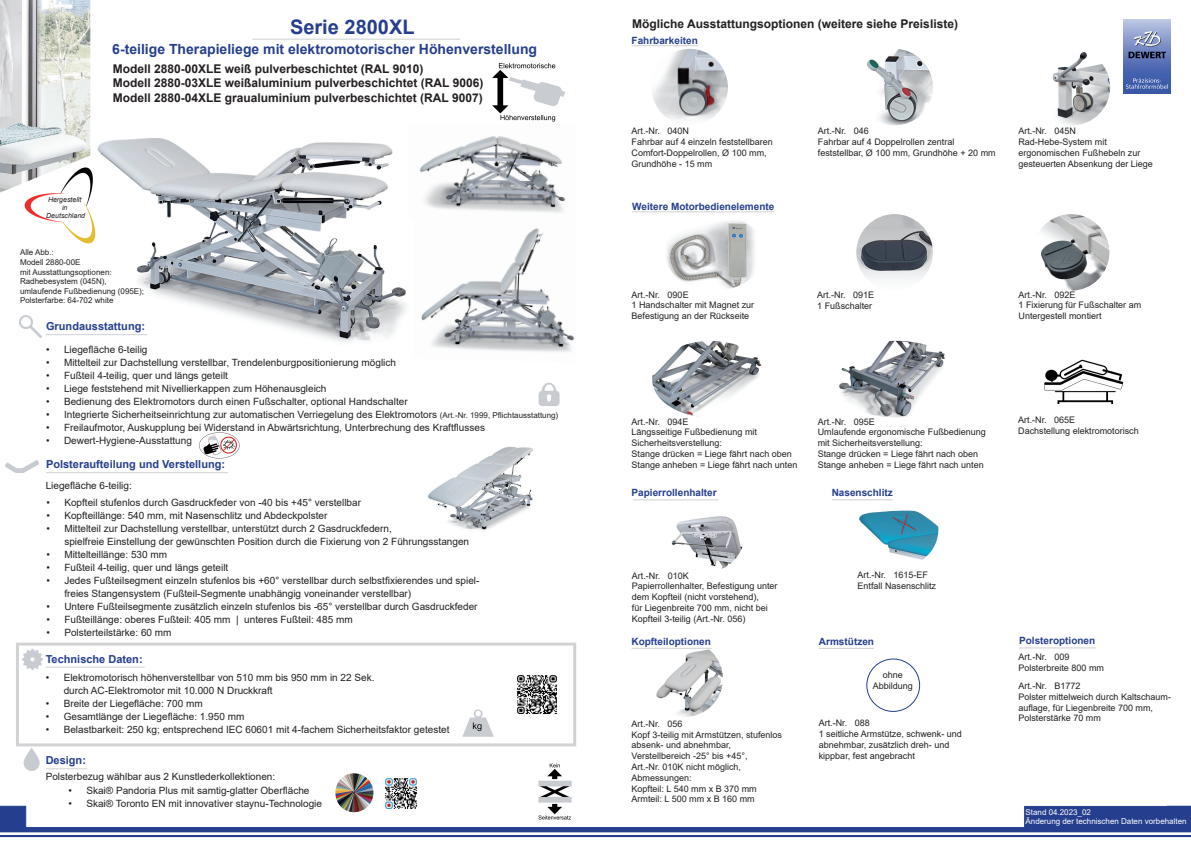
<style>
.page{position:relative;width:1191px;height:842px;background:#fff}
.page>*{position:absolute;margin:0;border:0;box-sizing:border-box;transform-origin:0 0}
.t1{font:700 20px "Arial";color:#253f8e}
.t2{font:700 14px "Arial";color:#253f8e}
.t3{font:700 12px/14.4px "Arial";color:#231f20}
.t4{font:700 11px "Arial";color:#253f8e}
.t5{font:10px/13px "Arial";color:#231f20}
.t6{font:700 10px "Arial";color:#253f8e}
.t7{font:9px/10.8px "Arial";color:#231f20}
.t8{font:8px/9.6px "Arial";color:#231f20}
.t9{font:8px/9.6px "Arial";color:#fff}
.t10{font:italic 7px/8.4px "Arial";color:#231f20;text-align:center}
.s1{font-size:8px}
</style>
<div class="page">
<svg style="left:0;top:806px;width:26px;height:21px"></svg>
<div style="left:0;top:827px;width:1191px;height:5px;background:#253f8e"></div>
<hr style="left:0;top:835px;width:1191px;height:2px;background:#253f8e">
<div style="left:1024px;top:806px;width:167px;height:21px;background:#253f8e"></div>
<img style="left:646px;top:640px;width:77px;height:77px;border-radius:38px">
<img style="left:90px;top:101px;width:316px;height:241px">
<img style="left:421px;top:228px;width:154px;height:124px">
<img style="left:668px;top:496px;width:76px;height:76px;border-radius:38px">
<hr style="left:631px;top:45px;width:67px;height:1px;background:#d0d1d3">
<img style="left:856px;top:214px;width:76px;height:77px;border-radius:38px">
<img style="left:1032px;top:214px;width:77px;height:77px;border-radius:38px">
<img style="left:667px;top:221px;width:87px;height:68px">
<hr style="left:632px;top:211px;width:142px;height:1px;background:#d0d1d3">
<hr style="left:633px;top:499px;width:85px;height:1px;background:#d0d1d3">
<img style="left:1123px;top:20px;width:47px;height:74px">
<img style="left:22px;top:648px;width:21px;height:22px">
<img style="left:199px;top:432px;width:40px;height:27px">
<img style="left:20px;top:316px;width:21px;height:21px">
<img style="left:5px;top:460px;width:34px;height:13px">
<img style="left:20px;top:746px;width:23px;height:25px">
<hr style="left:46px;top:334px;width:101px;height:1px;background:#d0d1d3">
<hr style="left:46px;top:472px;width:182px;height:1px;background:#d0d1d3">
<hr style="left:46px;top:667px;width:99px;height:1px;background:#d0d1d3">
<hr style="left:46px;top:768px;width:41px;height:1px;background:#d0d1d3">
<hr style="left:252px;top:39px;width:208px;height:1px;background:#d0d1d3">
<img style="left:538px;top:382px;width:22px;height:24px">
<img style="left:492px;top:63px;width:73px;height:59px">
<img style="left:24px;top:152px;width:72px;height:96px">
<img style="left:538px;top:763px;width:34px;height:57px">
<div style="left:16px;top:643px;width:560px;height:103px;border:3px solid #d1d2d4"></div>
<img style="left:335px;top:773px;width:38px;height:39px">
<img style="left:652px;top:341px;width:110px;height:76px">
<img style="left:839px;top:341px;width:106px;height:76px">
<img style="left:462px;top:709px;width:32px;height:28px">
<img style="left:428px;top:447px;width:105px;height:84px">
<img style="left:419px;top:136px;width:147px;height:77px">
<hr style="left:631px;top:648px;width:81px;height:1px;background:#d0d1d3">
<img style="left:856px;top:49px;width:77px;height:76px;border-radius:38px">
<img style="left:1033px;top:49px;width:77px;height:76px;border-radius:38px">
<img style="left:651px;top:49px;width:77px;height:76px;border-radius:38px">
<img style="left:856px;top:499px;width:82px;height:61px">
<hr style="left:831px;top:499px;width:61px;height:1px;background:#d0d1d3">
<svg style="left:891px;top:513px;width:26px;height:22px"></svg>
<img style="left:1044px;top:359px;width:79px;height:45px">
<hr style="left:1019px;top:647px;width:76px;height:1px;background:#d0d1d3">
<img style="left:0;top:0;width:90px;height:193px">
<hr style="left:819px;top:648px;width:55px;height:1px;background:#d0d1d3">
<div style="left:866px;top:658px;width:54px;height:54px;border:1px solid #253f8e;border-radius:50%"></div>
<img style="left:385px;top:778px;width:32px;height:31px">
<img style="left:517px;top:675px;width:40px;height:39px">
<h1 class="t1" style="left:290px;top:13px;width:126px">Serie 2800XL</h1>
<h2 class="t2" style="left:112px;top:39px;width:426px">6-teilige Therapieliege mit elektromotorischer Höhenverstellung</h2>
<p class="t3" style="left:113px;top:62px;width:372px">Modell 2880-00XLE weiß pulverbeschichtet (RAL 9010)<br>Modell 2880-03XLE weißaluminium pulverbeschichtet (RAL 9006)<br>Modell 2880-04XLE graualuminium pulverbeschichtet (RAL 9007)</p>
<p class="t10" style="left:46px;top:195px;width:40px">Hergestellt in<br>Deutschland</p>
<p class="t8" style="left:20px;top:248px;width:126px">Alle Abb.:<br>Modell 2880-00E<br>mit Ausstattungsoptionen:<br>Radhebesystem (045N), umlaufende Fußbedienung (095E);<br>Polsterfarbe: 64-702 white</p>
<p class="t4" style="left:46px;top:319px;width:101px">Grundausstattung:</p>
<p class="t5" style="left:46px;top:343px;width:103px">• Liegefläche 6-teilig</p>
<p class="t5" style="left:46px;top:356px;width:351px">• Mittelteil zur Dachstellung verstellbar, Trendelenburgpositionierung möglich</p>
<p class="t5" style="left:46px;top:369px;width:183px">• Fußteil 4-teilig, quer und längs geteilt</p>
<p class="t5" style="left:46px;top:382px;width:282px">• Liege feststehend mit Nivellierkappen zum Höhenausgleich</p>
<p class="t5" style="left:46px;top:395px;width:363px">• Bedienung des Elektromotors durch einen Fußschalter, optional Handschalter</p>
<p class="t5" style="left:46px;top:408px;width:514px">• Integrierte Sicherheitseinrichtung zur automatischen Verriegelung des Elektromotors <span class="s1">(Art.-Nr. 1999, Pflichtausstattung)</span></p>
<p class="t5" style="left:46px;top:421px;width:440px">• Freilaufmotor, Auskupplung bei Widerstand in Abwärtsrichtung, Unterbrechung des Kraftflusses</p>
<p class="t5" style="left:46px;top:434px;width:147px">• Dewert-Hygiene-Ausstattung</p>
<p class="t4" style="left:46px;top:457px;width:181px">Polsteraufteilung und Verstellung:</p>
<p class="t5" style="left:46px;top:479px;width:88px">Liegefläche 6-teilig:</p>
<p class="t5" style="left:46px;top:496px;width:316px">• Kopfteil stufenlos durch Gasdruckfeder von -40 bis +45° verstellbar</p>
<p class="t5" style="left:46px;top:509px;width:282px">• Kopfteillänge: 540 mm, mit Nasenschlitz und Abdeckpolster</p>
<p class="t5" style="left:64px;top:522px;width:406px;text-indent:-18px">• Mittelteil zur Dachstellung verstellbar, unterstützt durch 2 Gasdruckfedern,<br>spielfreie Einstellung der gewünschten Position durch die Fixierung von 2 Führungsstangen</p>
<p class="t5" style="left:46px;top:548px;width:122px">• Mittelteillänge: 530 mm</p>
<p class="t5" style="left:46px;top:561px;width:183px">• Fußteil 4-teilig, quer und längs geteilt</p>
<p class="t5" style="left:64px;top:574px;width:417px;text-indent:-18px">• Jedes Fußteilsegment einzeln stufenlos bis +60° verstellbar durch selbstfixierendes und spiel&shy;freies Stangensystem (Fußteil-Segmente unabhängig voneinander verstellbar)</p>
<p class="t5" style="left:46px;top:600px;width:433px">• Untere Fußteilsegmente zusätzlich einzeln stufenlos bis -65° verstellbar durch Gasdruckfeder</p>
<p class="t5" style="left:46px;top:613px;width:308px">• Fußteillänge: oberes Fußteil: 405 mm | unteres Fußteil: 485 mm</p>
<p class="t5" style="left:46px;top:626px;width:127px">• Polsterteilstärke: 60 mm</p>
<p class="t4" style="left:46px;top:651px;width:98px">Technische Daten:</p>
<p class="t5" style="left:64px;top:671px;width:314px;text-indent:-18px">• Elektromotorisch höhenverstellbar von 510 mm bis 950 mm in 22 Sek.   durch AC-Elektromotor mit 10.000 N Druckkraft  </p>
<p class="t5" style="left:46px;top:697px;width:160px">• Breite der Liegefläche: 700 mm  </p>
<p class="t5" style="left:46px;top:710px;width:202px">• Gesamtlänge der Liegefläche: 1.950 mm  </p>
<p class="t5" style="left:46px;top:723px;width:405px">• Belastbarkeit: 250 kg; entsprechend IEC 60601 mit 4-fachem Sicherheitsfaktor getestet</p>
<p class="t4" style="left:46px;top:752px;width:42px">Design:</p>
<p class="t5" style="left:46px;top:770px;width:231px">Polsterbezug wählbar aus 2 Kunstlederkollektionen:</p>
<p class="t5" style="left:68px;top:783px;width:242px">• Skai® Pandoria Plus mit samtig-glatter Oberfläche</p>
<p class="t5" style="left:68px;top:796px;width:255px">• Skai® Toronto EN mit innovativer staynu-Technologie</p>
<p class="t3" style="left:632px;top:17px;width:327px">Mögliche Ausstattungsoptionen (weitere siehe Preisliste)</p>
<p class="t6" style="left:631px;top:33px;width:68px">Fahrbarkeiten</p>
<p class="t7" style="left:631px;top:126px;width:143px">Art.-Nr. 040N<br>Fahrbar auf 4 einzeln feststellbaren<br>Comfort-Doppelrollen, Ø 100 mm,<br>Grundhöhe - 15 mm</p>
<p class="t6" style="left:632px;top:199px;width:144px">Weitere Motorbedienelemente</p>
<p class="t7" style="left:818px;top:126px;width:179px">Art.-Nr. 046<br>Fahrbar auf 4 Doppelrollen zentral feststellbar, Ø 100 mm, Grundhöhe + 20 mm</p>
<p class="t7" style="left:1018px;top:126px;width:136px">Art.-Nr. 045N  <br>Rad-Hebe-System mit ergonomischen Fußhebeln zur gesteuerten Absenkung der Liege</p>
<p class="t7" style="left:631px;top:289px;width:124px">Art.-Nr. 090E  <br>1 Handschalter mit Magnet zur<br>Befestigung an der Rückseite</p>
<p class="t7" style="left:1018px;top:289px;width:124px">Art.-Nr. 092E  <br>1 Fixierung für Fußschalter am<br>Untergestell montiert</p>
<p class="t7" style="left:817px;top:289px;width:66px">Art.-Nr. 091E  <br>1 Fußschalter</p>
<p class="t7" style="left:631px;top:416px;width:167px">Art.-Nr. 094E  <br>Längsseitige Fußbedienung mit<br>Sicherheitsverstellung:<br>Stange drücken = Liege fährt nach oben<br>Stange anheben = Liege fährt nach unten</p>
<p class="t7" style="left:817px;top:416px;width:170px">Art.-Nr. 095E  <br>Umlaufende ergonomische Fußbedienung mit Sicherheitsverstellung:<br>Stange drücken = Liege fährt nach oben<br>Stange anheben = Liege fährt nach unten</p>
<p class="t6" style="left:631px;top:485px;width:87px">Papierrollenhalter</p>
<p class="t6" style="left:831px;top:486px;width:63px">Nasenschlitz</p>
<p class="t7" style="left:632px;top:570px;width:147px">Art.-Nr. 010K<br>Papierrollenhalter, Befestigung unter dem Kopfteil (nicht vorstehend),<br>für Liegenbreite 700 mm, nicht bei<br>Kopfteil 3-teilig (Art.-Nr. 056)</p>
<p class="t7" style="left:857px;top:570px;width:80px">Art.-Nr. 1615-EF<br>Entfall Nasenschlitz</p>
<p class="t6" style="left:631px;top:634px;width:81px">Kopfteiloptionen</p>
<p class="t6" style="left:819px;top:634px;width:56px">Armstützen</p>
<p class="t7" style="left:872px;top:669px;width:42px;text-align:center">ohne<br>Abbildung</p>
<p class="t7" style="left:631px;top:718px;width:152px">Art.-Nr. 056  <br>Kopf 3-teilig mit Armstützen, stufenlos absenk- und abnehmbar,<br>Verstellbereich -25° bis +45°,<br>Art.-Nr. 010K nicht möglich,<br>Abmessungen:<br>Kopfteil: L 540 mm x B 370 mm<br>Armteil: L 500 mm x B 160 mm</p>
<p class="t7" style="left:819px;top:717px;width:145px">Art.-Nr. 088  <br>1 seitliche Armstütze, schwenk- und abnehmbar, zusätzlich dreh- und kippbar, fest angebracht</p>
<p class="t7" style="left:1018px;top:415px;width:122px">Art.-Nr. 065E  <br>Dachstellung elektromotorisch</p>
<p class="t6" style="left:1019px;top:634px;width:78px">Polsteroptionen</p>
<p class="t7" style="left:1018px;top:651px;width:87px">Art.-Nr. 009<br>Polsterbreite 800 mm</p>
<p class="t7" style="left:1018px;top:680px;width:154px">Art.-Nr. B1772  <br>Polster mittelweich durch Kaltschaum&shy;auflage, für Liegenbreite 700 mm,<br>Polsterstärke 70 mm</p>
<p class="t9" style="left:1025px;top:807px;width:162px">Stand 04.2023_02<br>Änderung der technischen Daten vorbehalten</p>
</div>
